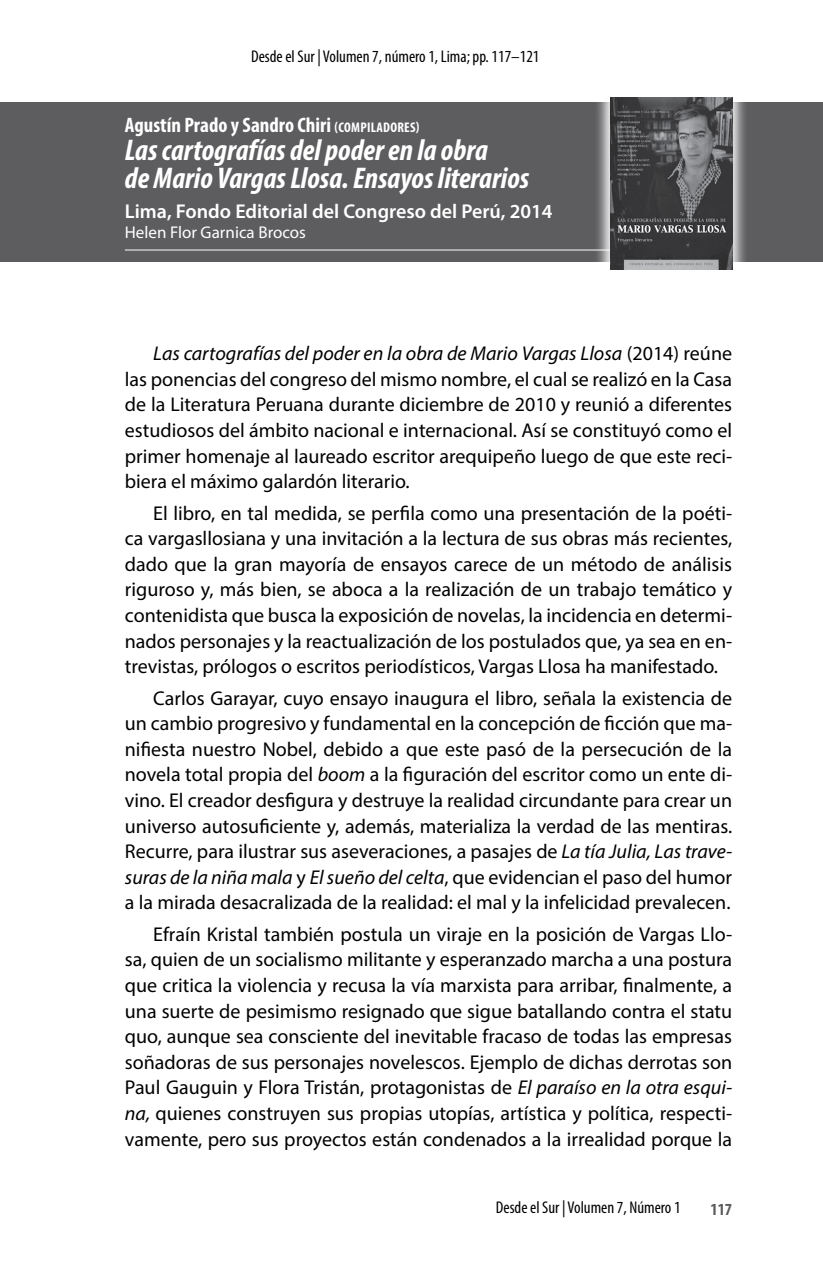
<style>
.page{position:relative;width:823px;height:1265px;background:#fff}
.page>*{position:absolute;margin:0;border:0;box-sizing:border-box;transform-origin:0 0}
.TITULO{font:italic 700 condensed 30px/28px "Myriad Pro";color:#fff}
.PRE_TITULO{font:700 condensed 21px "Myriad Pro";color:#fff}
.PARRAFOS{font:20px/25.6px "Myriad Pro";color:#000;text-align:justify}
.AUTOR{font:600 20px "Myriad Pro";color:#fff}
.PARRAFOS-2{font:condensed 17px "Myriad Pro";color:#000}
.UNIVERSIDAD_DE_ORIGE{font:17px "Myriad Pro";color:#fff}
.PARRAFOS-3{font:700 condensed 17px "Myriad Pro";color:#5d5d60}
.s1{font-size:14px}
.s2{font-style:italic}
</style>
<div class="page">
<div style="left:0;top:102px;width:822px;height:159px;background:#5d5d60"></div>
<hr style="left:125px;top:249px;width:606px;height:1px;background:#fff">
<div style="left:594px;top:82px;width:153px;height:204px;background:#fff;opacity:.95"></div>
<img style="left:609px;top:98px;width:122px;height:172px">
<p class="PARRAFOS-2" style="left:251px;top:46px;width:290px">Desde el Sur | Volumen 7, número 1, Lima; pp. 117–121</p>
<p class="PRE_TITULO" style="left:125px;top:112px;width:296px">Agustín Prado y Sandro Chiri <span class="s1">(COMPILADORES)</span></p>
<p class="TITULO" style="left:125px;top:135px;width:406px">Las cartografías del poder en la obra<br>de Mario Vargas Llosa. Ensayos literarios</p>
<p class="AUTOR" style="left:125px;top:198px;width:429px">Lima, Fondo Editorial del Congreso del Perú, 2014</p>
<p class="UNIVERSIDAD_DE_ORIGE" style="left:125px;top:222px;width:182px">Helen Flor Garnica Brocos</p>
<p class="PARRAFOS" style="left:125px;top:340px;width:608px;text-indent:28px"><span class="s2">Las cartografías del poder en la obra de Mario Vargas Llosa</span> (2014) reúne las ponencias del congreso del mismo nombre, el cual se realizó en la Casa de la Literatura Peruana durante diciembre de 2010 y reunió a diferentes estudiosos del ámbito nacional e internacional. Así se constituyó como el primer homenaje al laureado escritor arequipeño luego de que este reci&shy;biera el máximo galardón literario.</p>
<p class="PARRAFOS" style="left:125px;top:499px;width:608px;text-indent:28px">El libro, en tal medida, se perfila como una presentación de la poéti&shy;ca vargasllosiana y una invitación a la lectura de sus obras más recientes, dado que la gran mayoría de ensayos carece de un método de análisis riguroso y, más bien, se aboca a la realización de un trabajo temático y contenidista que busca la exposición de novelas, la incidencia en determi&shy;nados personajes y la reactualización de los postulados que, ya sea en en&shy;trevistas, prólogos o escritos periodísticos, Vargas Llosa ha manifestado.</p>
<p class="PARRAFOS" style="left:125px;top:684px;width:608px;text-indent:28px">Carlos Garayar, cuyo ensayo inaugura el libro, señala la existencia de un cambio progresivo y fundamental en la concepción de ficción que ma&shy;nifiesta nuestro Nobel, debido a que este pasó de la persecución de la novela total propia del <span class="s2">boom</span> a la figuración del escritor como un ente di&shy;vino. El creador desfigura y destruye la realidad circundante para crear un universo autosuficiente y, además, materializa la verdad de las mentiras.<br>Recurre, para ilustrar sus aseveraciones, a pasajes de <span class="s2">La tía Julia, Las trave&shy;suras de la niña mala</span> y <span class="s2">El sueño del celta</span>, que evidencian el paso del humor a la mirada desacralizada de la realidad: el mal y la infelicidad prevalecen.</p>
<p class="PARRAFOS" style="left:125px;top:920px;width:608px;text-indent:28px">Efraín Kristal también postula un viraje en la posición de Vargas Llo&shy;sa, quien de un socialismo militante y esperanzado marcha a una postura que critica la violencia y recusa la vía marxista para arribar, finalmente, a una suerte de pesimismo resignado que sigue batallando contra el statu quo, aunque sea consciente del inevitable fracaso de todas las empresas soñadoras de sus personajes novelescos. Ejemplo de dichas derrotas son Paul Gauguin y Flora Tristán, protagonistas de <span class="s2">El paraíso en la otra esqui&shy;na,</span> quienes construyen sus propias utopías, artística y política, respecti&shy;vamente, pero sus proyectos están condenados a la irrealidad porque la</p>
<p class="PARRAFOS-2" style="left:495px;top:1196px;width:186px">Desde el Sur | Volumen 7, Número 1</p>
<p class="PARRAFOS-3" style="left:710px;top:1198px;width:23px">117</p>
</div>
